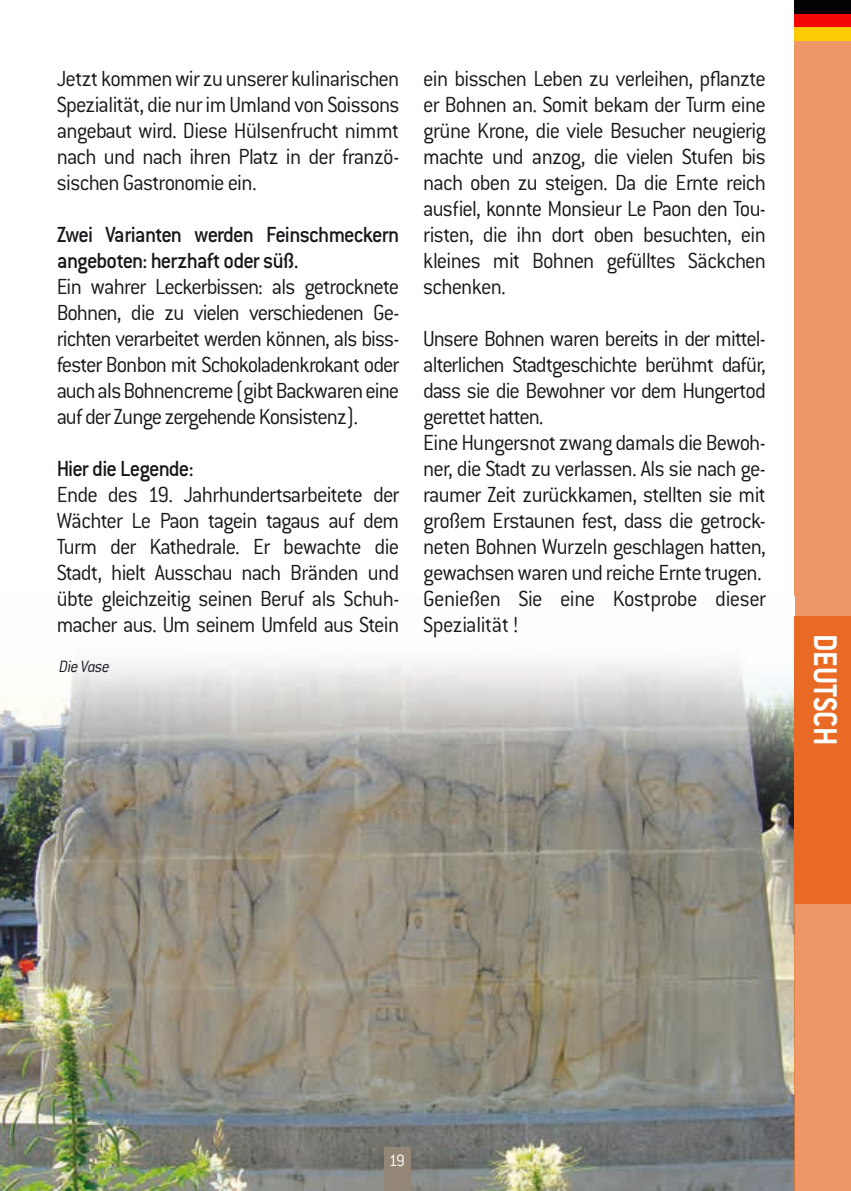
<style>
.page{position:relative;width:851px;height:1191px;background:#fff}
.page>*{position:absolute;margin:0;border:0;box-sizing:border-box;transform-origin:0 0}
.t1{font:700 36px "Conduit ITC";color:#fff;scale:.9 1}
.t2{font:300 24px/26px "Conduit ITC";letter-spacing:-.035em;color:#1a171c;text-align:justify;scale:.95 1}
.t3{font:500 24px/26px "Conduit ITC";letter-spacing:-.035em;color:#1a171c;scale:.95 1}
.t4{font:italic 300 18px "Conduit ITC";letter-spacing:-.03em;color:#1a171c;scale:.95 1}
.t5{font:300 18px "Conduit ITC";color:#fff;scale:.95 1}
</style>
<div class="page">
<div style="left:794px;top:34px;width:56px;height:582px;background:#ee9666"></div>
<img style="left:0;top:663px;width:794px;height:528px">
<div style="left:384px;top:1147px;width:26px;height:44px;background:#938676"></div>
<div style="left:794px;top:14px;width:56px;height:13px;background:#f20704"></div>
<div style="left:794px;top:27px;width:56px;height:14px;background:#fccb04"></div>
<div style="left:794px;top:0;width:56px;height:14px;background:#040205"></div>
<div style="left:794px;top:616px;width:56px;height:287px;background:#e86a25"></div>
<div style="left:794px;top:903px;width:56px;height:288px;background:#ee9666"></div>
<p class="t2" style="left:57px;top:66px;width:362px">Jetzt kommen wir zu unserer kulinarischen Spezialität, die nur im Umland von Soissons angebaut wird. Diese Hülsenfrucht nimmt nach und nach ihren Platz in der franzö&shy;sischen Gastronomie ein.</p>
<p class="t3" style="left:57px;top:221px;width:362px">Zwei Varianten werden Feinschmeckern angeboten: herzhaft oder süß.</p>
<p class="t2" style="left:57px;top:274px;width:362px">Ein wahrer Leckerbissen: als getrocknete Bohnen, die zu vielen verschiedenen Ge&shy;richten verarbeitet werden können, als biss&shy;fester Bonbon mit Schokoladenkrokant oder auch als Bohnencreme (gibt Backwaren eine auf der Zunge zergehende Konsistenz).</p>
<p class="t3" style="left:57px;top:455px;width:146px">Hier die Legende:</p>
<p class="t2" style="left:57px;top:482px;width:362px">Ende des 19. Jahrhundertsarbeitete der Wächter Le Paon tagein tagaus auf dem Turm der Kathedrale. Er bewachte die Stadt, hielt Ausschau nach Bränden und übte gleichzeitig seinen Beruf als Schuh&shy;macher aus. Um seinem Umfeld aus Stein</p>
<p class="t4" style="left:59px;top:656px;width:55px">Die Vase</p>
<p class="t2" style="left:423px;top:66px;width:362px">ein bisschen Leben zu verleihen, pflanzte er Bohnen an. Somit bekam der Turm eine grüne Krone, die viele Besucher neugierig machte und anzog, die vielen Stufen bis nach oben zu steigen. Da die Ernte reich ausfiel, konnte Monsieur Le Paon den Tou&shy;risten, die ihn dort oben besuchten, ein kleines mit Bohnen gefülltes Säckchen schenken.</p>
<p class="t2" style="left:423px;top:326px;width:362px;text-align:left">Unsere Bohnen waren bereits in der mittel&shy;alterlichen Stadtgeschichte berühmt dafür, dass sie die Bewohner vor dem Hungertod gerettet hatten.<br>Eine Hungersnot zwang damals die Bewoh&shy;ner, die Stadt zu verlassen. Als sie nach ge&shy;raumer Zeit zurückkamen, stellten sie mit großem Erstaunen fest, dass die getrock&shy;neten Bohnen Wurzeln geschlagen hatten, gewachsen waren und reiche Ernte trugen.<br>Genießen Sie eine Kostprobe dieser Spezialität !</p>
<h1 class="t1" style="left:846px;top:634px;width:125px;rotate:90deg">DEUTSCH</h1>
<p class="t5" style="left:389px;top:1150px;width:18px">19</p>
</div>
